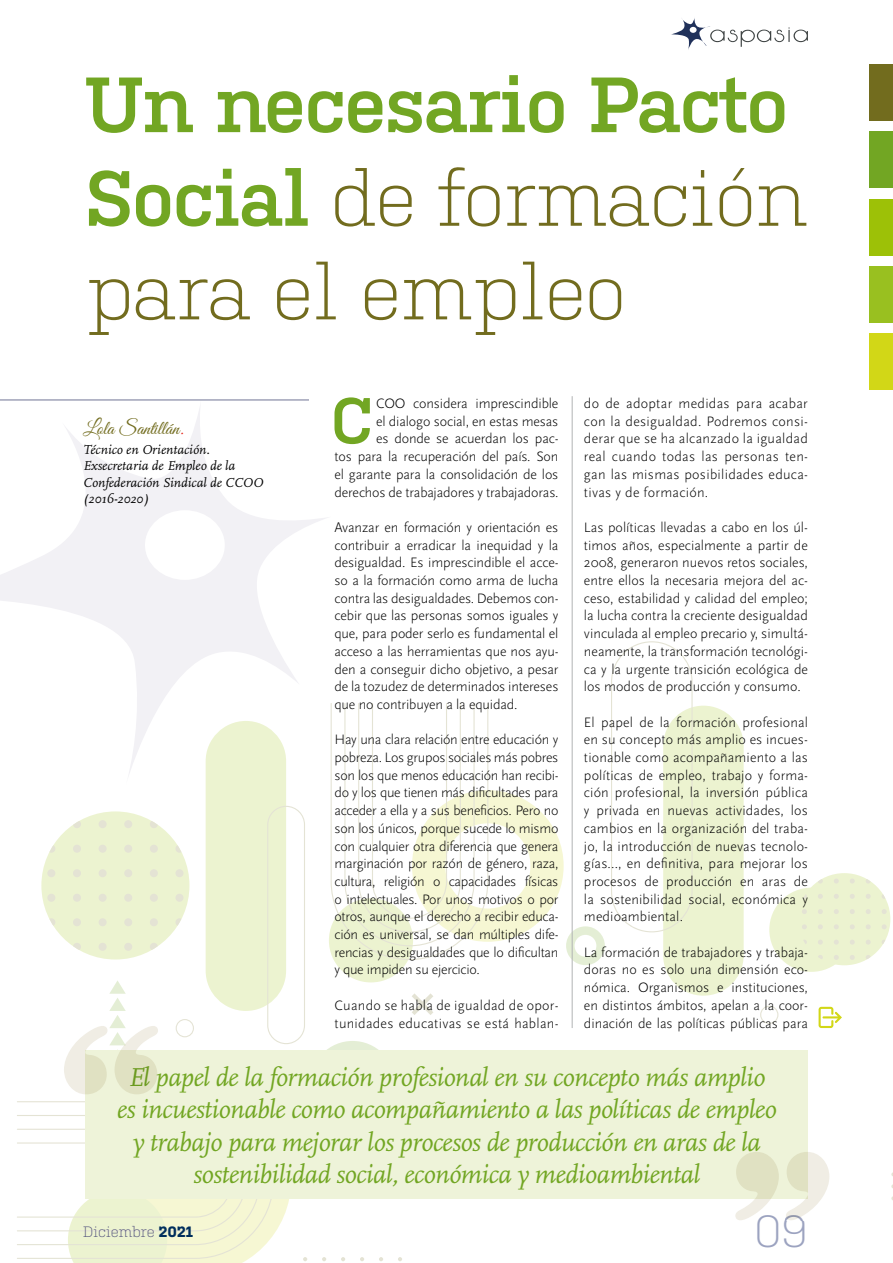
<style>
.page{position:relative;width:893px;height:1263px;background:#fff}
.page>*{position:absolute;margin:0;border:0;box-sizing:border-box;transform-origin:0 0}
.t1{font:300 78px/93.6px "Kulturista";letter-spacing:-.02em;color:#726c1e}
.t2{font:600 64.8px "Kulturista";color:#72a623}
.t3{font:300 45px "Kulturista";color:#9ca3c0}
.t4{font:italic 27px/32.4px "Scala Pro";letter-spacing:-.02em;color:#72a623;text-align:center}
.t5{font:19.5px "Great Vibes";color:#726c1e}
.t6{font:300 15px "Kulturista";letter-spacing:-.02em;color:#57577f}
.t7{font:300 14.25px/17.7px "Scala Sans Pro";letter-spacing:-.01em;color:#000;text-align:justify}
.t8{font:300 14.25px/17.7px "Scala Sans Pro";letter-spacing:.02em;color:#000}
.t9{font:italic 13.5px/16.2px "Scala Pro";color:#000}
.s1{font-weight:600;color:#72a623}
.s2{font-weight:700;color:#012e5d}
.s3{color:#e4281c}
</style>
<div class="page">
<div style="left:663px;top:706px;width:81px;height:290px;background:#ecf3d0;border-radius:40px"></div>
<div style="left:329px;top:898px;width:84px;height:84px;background:#ecf3d0;border-radius:50%"></div>
<div style="left:769px;top:888px;width:84px;height:84px;background:#ecf3d0;border-radius:50%"></div>
<div style="left:206px;top:721px;width:80px;height:290px;background:#ecf3d0;border-radius:40px"></div>
<svg style="left:412px;top:993px;width:21px;height:22px"></svg>
<div style="left:798px;top:873px;width:92px;height:92px;background:#ecf3d0;border-radius:50%"></div>
<svg style="left:802px;top:909px;width:5px;height:5px"></svg>
<svg style="left:802px;top:925px;width:5px;height:4px"></svg>
<svg style="left:818px;top:878px;width:5px;height:5px"></svg>
<svg style="left:818px;top:894px;width:5px;height:5px"></svg>
<svg style="left:818px;top:909px;width:5px;height:5px"></svg>
<svg style="left:818px;top:925px;width:5px;height:4px"></svg>
<svg style="left:818px;top:940px;width:5px;height:4px"></svg>
<svg style="left:818px;top:955px;width:5px;height:4px"></svg>
<svg style="left:834px;top:879px;width:5px;height:4px"></svg>
<svg style="left:834px;top:894px;width:5px;height:5px"></svg>
<svg style="left:834px;top:909px;width:5px;height:5px"></svg>
<svg style="left:834px;top:925px;width:5px;height:4px"></svg>
<svg style="left:834px;top:940px;width:5px;height:4px"></svg>
<svg style="left:834px;top:955px;width:5px;height:5px"></svg>
<svg style="left:850px;top:879px;width:5px;height:4px"></svg>
<svg style="left:850px;top:894px;width:5px;height:5px"></svg>
<svg style="left:850px;top:909px;width:5px;height:5px"></svg>
<svg style="left:850px;top:925px;width:5px;height:4px"></svg>
<svg style="left:850px;top:940px;width:5px;height:4px"></svg>
<svg style="left:850px;top:955px;width:5px;height:5px"></svg>
<svg style="left:866px;top:879px;width:4px;height:4px"></svg>
<svg style="left:866px;top:894px;width:5px;height:5px"></svg>
<svg style="left:866px;top:909px;width:5px;height:5px"></svg>
<svg style="left:866px;top:925px;width:5px;height:4px"></svg>
<svg style="left:866px;top:940px;width:5px;height:4px"></svg>
<svg style="left:866px;top:955px;width:5px;height:5px"></svg>
<svg style="left:882px;top:894px;width:4px;height:5px"></svg>
<svg style="left:882px;top:909px;width:5px;height:5px"></svg>
<svg style="left:882px;top:925px;width:4px;height:4px"></svg>
<svg style="left:882px;top:940px;width:4px;height:5px"></svg>
<div style="left:310px;top:1041px;width:85px;height:85px;background:#e4eed5;border-radius:50%"></div>
<svg style="left:760px;top:1006px;width:18px;height:18px"></svg>
<svg style="left:331px;top:703px;width:274px;height:262px"></svg>
<svg style="left:611px;top:641px;width:82px;height:291px"></svg>
<svg style="left:398px;top:1257px;width:4px;height:4px"></svg>
<svg style="left:379px;top:1257px;width:4px;height:4px"></svg>
<svg style="left:360px;top:1257px;width:4px;height:4px"></svg>
<svg style="left:341px;top:1257px;width:4px;height:4px"></svg>
<svg style="left:322px;top:1257px;width:4px;height:4px"></svg>
<svg style="left:0;top:408px;width:331px;height:376px"></svg>
<svg style="left:671px;top:18px;width:137px;height:32px"></svg>
<hr style="left:572px;top:396px;width:1px;height:632px;background:#b1b3b4">
<hr style="left:0;top:400px;width:309px;height:1px;background:#6f7494">
<svg style="left:819px;top:1007px;width:23px;height:21px"></svg>
<div style="left:870px;top:64px;width:23px;height:57px;background:#726c1e"></div>
<div style="left:870px;top:132px;width:23px;height:56px;background:#72a623"></div>
<div style="left:870px;top:199px;width:23px;height:57px;background:#9dc107"></div>
<div style="left:870px;top:266px;width:23px;height:57px;background:#99c020"></div>
<div style="left:870px;top:333px;width:23px;height:57px;background:#d2d717"></div>
<div style="left:85px;top:1050px;width:723px;height:149px;background:#eef3d9"></div>
<svg style="left:17px;top:806px;width:290px;height:457px"></svg>
<svg style="left:735px;top:1152px;width:44px;height:68px"></svg>
<svg style="left:786px;top:1152px;width:43px;height:68px"></svg>
<h1 class="t1" style="left:85px;top:52px;width:725px"><span class="s1">Un necesario Pacto<br>Social</span> de formación para el empleo</h1>
<h2 class="t2" style="left:331px;top:383px;width:43px">C</h2>
<p class="t7" style="left:584px;top:394px;width:225px">do de adoptar medidas para acabar con la desigualdad. Podremos consi&shy;derar que se ha alcanzado la igualdad real cuando todas las personas ten&shy;gan las mismas posibilidades educa&shy;tivas y de formación.</p>
<p class="t7" style="left:584px;top:518px;width:225px">Las políticas llevadas a cabo en los úl&shy;timos años, especialmente a partir de 2008, generaron nuevos retos sociales, entre ellos la necesaria mejora del ac&shy;ceso, estabilidad y calidad del empleo; la lucha contra la creciente desigualdad vinculada al empleo precario y, simultá&shy;neamente, la transformación tecnológi&shy;ca y la urgente transición ecológica de los modos de producción y consumo.</p>
<p class="t7" style="left:584px;top:713px;width:225px">El papel de la formación profesional en su concepto más amplio es incues&shy;tionable como acompañamiento a las políticas de empleo, trabajo y forma&shy;ción profesional, la inversión pública y privada en nuevas actividades, los cambios en la organización del traba&shy;jo, la introducción de nuevas tecnolo&shy;gías…, en definitiva, para mejorar los procesos de producción en aras de la sostenibilidad social, económica y medioambiental.</p>
<p class="t7" style="left:584px;top:943px;width:225px">La formación de trabajadores y trabaja&shy;doras no es solo una dimensión eco&shy;nómica. Organismos e instituciones, en distintos ámbitos, apelan a la coor&shy;dinación de las políticas públicas para</p>
<p class="t4" style="left:117px;top:1061px;width:661px">El papel de la formación profesional en su concepto más amplio es incuestionable como acompañamiento a las políticas de empleo y trabajo para mejorar los procesos de producción en aras de la sostenibilidad social, económica y medioambiental</p>
<p class="t6" style="left:83px;top:1221px;width:112px">Diciembre <span class="s2">2021</span></p>
<p class="t7" style="left:334px;top:395px;width:225px;text-align:right">COO considera imprescindible<br>el dialogo social, en estas mesas<br>es donde se acuerdan los pac-<br>tos para la recuperación del país. Son el garante para la consolidación de los derechos de trabajadores y trabajadoras.</p>
<p class="t7" style="left:334px;top:518px;width:225px">Avanzar en formación y orientación es contribuir a erradicar la inequidad y la desigualdad. Es imprescindible el acce&shy;so a la formación como arma de lucha contra las desigualdades. Debemos con&shy;cebir que las personas somos iguales y que, para poder serlo es fundamental el acceso a las herramientas que nos ayu&shy;den a conseguir dicho objetivo, a pesar de la tozudez de determinados intereses que no contribuyen a la equidad.</p>
<p class="t7" style="left:334px;top:731px;width:225px">Hay una clara relación entre educación y pobreza. Los grupos sociales más pobres son los que menos educación han recibi&shy;do y los que tienen más dificultades para acceder a ella y a sus beneficios. Pero no son los únicos, porque sucede lo mismo con cualquier otra diferencia que genera marginación por razón de género, raza, cultura, religión o capacidades físicas o intelectuales. Por unos motivos o por otros, aunque el derecho a recibir educa&shy;ción es universal, se dan múltiples dife&shy;rencias y desigualdades que lo dificultan y que impiden su ejercicio.</p>
<p class="t8" style="left:334px;top:996px;width:225px">Cuando se habla de igualdad de opor&shy;tunidades educativas se está hablan-</p>
<h3 class="t5" style="left:83px;top:417px;width:102px">Lola Santillán<span class="s3">.</span></h3>
<p class="t9" style="left:83px;top:442px;width:182px">Técnico en Orientación.<br>Exsecretaria de Empleo de la<br>Confederación Sindical de CCOO (2016-2020)</p>
<h3 class="t3" style="left:754px;top:1199px;width:55px">09</h3>
</div>
